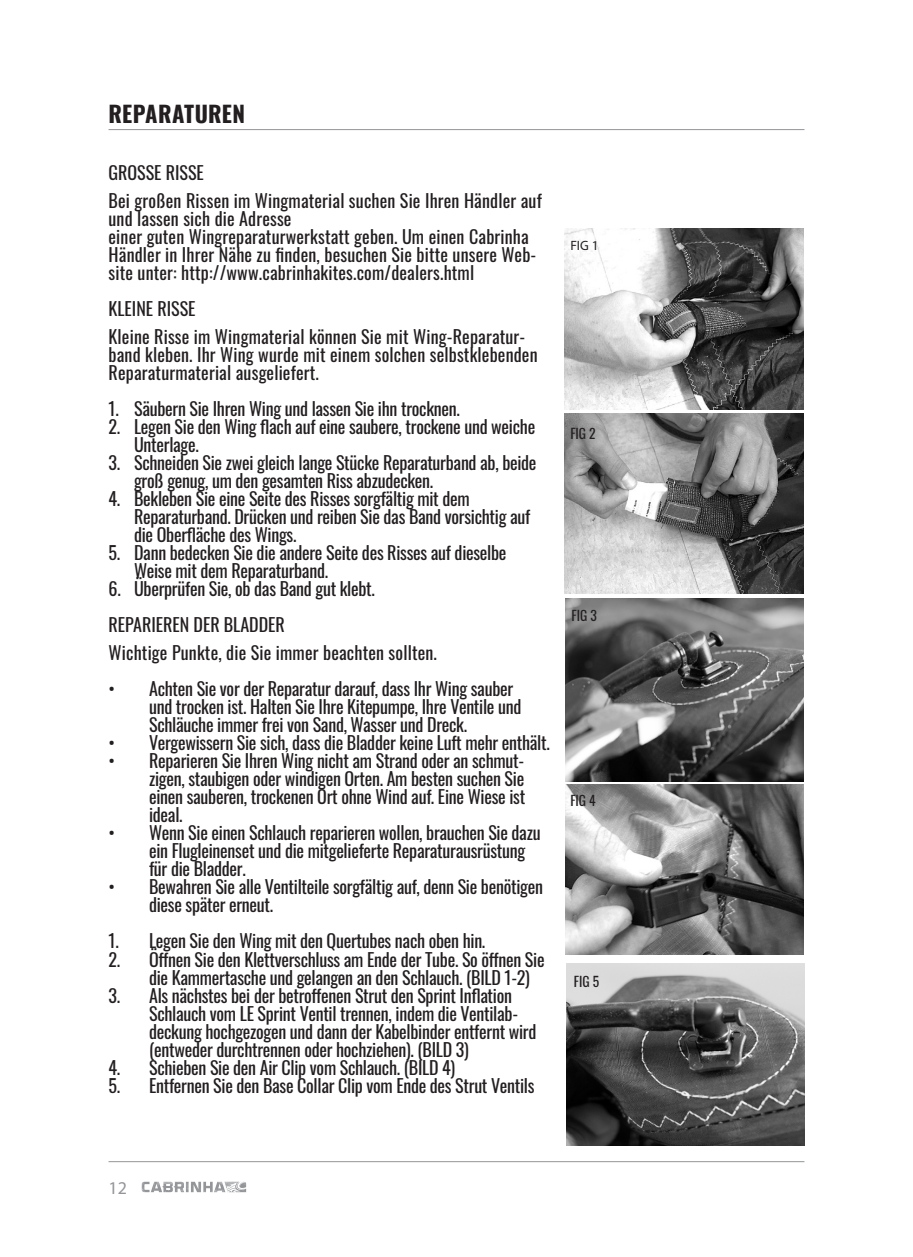
<style>
.page{position:relative;width:913px;height:1257px;background:#fff}
.page>*{position:absolute;margin:0;border:0;box-sizing:border-box;transform-origin:0 0}
.t1{font:700 22.5px "Oswald";letter-spacing:.015em;color:#231f20}
.Text_Headers{font:18px/18px "Oswald";letter-spacing:-.015em;color:#231f20}
.Text_Headers-2{font:18px/18px "Oswald";letter-spacing:.01em;color:#231f20}
.t2{font:18px "Myriad Pro";color:#939598}
.t3{font:13.5px "Oswald";color:#231f20}
.t4{font:13.5px "Myriad Pro";color:#231f20}
</style>
<div class="page">
<hr style="left:108px;top:129px;width:696px;height:1px;background:#939598">
<hr style="left:108px;top:1161px;width:696px;height:1px;background:#939598">
<svg style="left:142px;top:1181px;width:104px;height:11px"></svg>
<img style="left:564px;top:229px;width:238px;height:180px">
<img style="left:564px;top:414px;width:238px;height:179px">
<img style="left:565px;top:785px;width:238px;height:169px">
<img style="left:565px;top:598px;width:238px;height:183px">
<img style="left:566px;top:963px;width:237px;height:182px">
<p class="t1" style="left:108px;top:102px;width:138px">REPARATUREN</p>
<p class="Text_Headers" style="left:108px;top:162px;width:97px">GROSSE RISSE</p>
<p class="Text_Headers-2" style="left:108px;top:190px;width:434px">Bei großen Rissen im Wingmaterial suchen Sie Ihren Händler auf und lassen sich die Adresse</p>
<p class="Text_Headers-2" style="left:108px;top:226px;width:429px">einer guten Wingreparaturwerkstatt geben. Um einen Cabrinha<br>Händler in Ihrer Nähe zu finden, besuchen Sie bitte unsere Web&shy;site unter: http://www.cabrinhakites.com/dealers.html</p>
<p class="Text_Headers" style="left:108px;top:298px;width:88px">KLEINE RISSE</p>
<p class="Text_Headers-2" style="left:108px;top:326px;width:430px">Kleine Risse im Wingmaterial können Sie mit Wing-Reparatur&shy;band kleben. Ihr Wing wurde mit einem solchen selbstklebenden<br>Reparaturmaterial ausgeliefert.</p>
<p class="Text_Headers" style="left:108px;top:398px;width:352px">1. Säubern Sie Ihren Wing und lassen Sie ihn trocknen.</p>
<p class="Text_Headers" style="left:134px;top:416px;width:402px;text-indent:-26px">2. Legen Sie den Wing flach auf eine saubere, trockene und weiche<br>Unterlage.</p>
<p class="Text_Headers" style="left:134px;top:452px;width:404px;text-indent:-26px">3. Schneiden Sie zwei gleich lange Stücke Reparaturband ab, beide groß genug, um den gesamten Riss abzudecken.</p>
<p class="Text_Headers" style="left:134px;top:488px;width:397px;text-indent:-26px">4. Bekleben Sie eine Seite des Risses sorgfältig mit dem<br>Reparaturband. Drücken und reiben Sie das Band vorsichtig auf die Oberfläche des Wings.</p>
<p class="Text_Headers" style="left:134px;top:542px;width:374px;text-indent:-26px">5. Dann bedecken Sie die andere Seite des Risses auf dieselbe<br>Weise mit dem Reparaturband.</p>
<p class="Text_Headers" style="left:108px;top:578px;width:268px">6. Überprüfen Sie, ob das Band gut klebt.</p>
<p class="Text_Headers" style="left:108px;top:614px;width:178px">REPARIEREN DER BLADDER</p>
<p class="Text_Headers-2" style="left:108px;top:642px;width:330px">Wichtige Punkte, die Sie immer beachten sollten.</p>
<p class="Text_Headers" style="left:149px;top:678px;width:373px;text-indent:-40px">• Achten Sie vor der Reparatur darauf, dass Ihr Wing sauber und trocken ist. Halten Sie Ihre Kitepumpe, Ihre Ventile und<br>Schläuche immer frei von Sand, Wasser und Dreck.</p>
<p class="Text_Headers" style="left:108px;top:732px;width:442px">• Vergewissern Sie sich, dass die Bladder keine Luft mehr enthält.</p>
<p class="Text_Headers" style="left:149px;top:750px;width:377px;text-align:justify;text-indent:-40px">• Reparieren Sie Ihren Wing nicht am Strand oder an schmut&shy;zigen, staubigen oder windigen Orten. Am besten suchen Sie einen sauberen, trockenen Ort ohne Wind auf. Eine Wiese ist ideal.</p>
<p class="Text_Headers" style="left:149px;top:822px;width:393px;text-indent:-40px">• Wenn Sie einen Schlauch reparieren wollen, brauchen Sie dazu ein Flugleinenset und die mitgelieferte Reparaturausrüstung für die Bladder.</p>
<p class="Text_Headers" style="left:149px;top:876px;width:395px;text-indent:-40px">• Bewahren Sie alle Ventilteile sorgfältig auf, denn Sie benötigen diese später erneut.</p>
<p class="Text_Headers" style="left:108px;top:930px;width:378px">1. Legen Sie den Wing mit den Quertubes nach oben hin.</p>
<p class="Text_Headers" style="left:149px;top:948px;width:397px;text-indent:-40px">2. Öffnen Sie den Klettverschluss am Ende der Tube. So öffnen Sie die Kammertasche und gelangen an den Schlauch. (BILD 1-2)</p>
<p class="Text_Headers" style="left:149px;top:984px;width:388px;text-indent:-40px">3. Als nächstes bei der betroffenen Strut den Sprint Inflation Schlauch vom LE Sprint Ventil trennen, indem die Ventilab&shy;deckung hochgezogen und dann der Kabelbinder entfernt wird (entweder durchtrennen oder hochziehen). (BILD 3)</p>
<p class="Text_Headers" style="left:108px;top:1056px;width:348px">4. Schieben Sie den Air Clip vom Schlauch. (BILD 4)</p>
<p class="Text_Headers" style="left:108px;top:1074px;width:427px">5. Entfernen Sie den Base Collar Clip vom Ende des Strut Ventils</p>
<p class="t4" style="left:570px;top:237px;width:30px">FIG 1</p>
<p class="t3" style="left:570px;top:421px;width:27px">FIG 2</p>
<p class="t3" style="left:571px;top:603px;width:27px">FIG 3</p>
<p class="t3" style="left:570px;top:788px;width:27px">FIG 4</p>
<p class="t3" style="left:573px;top:969px;width:27px">FIG 5</p>
<p class="t2" style="left:108px;top:1176px;width:20px">12</p>
</div>
